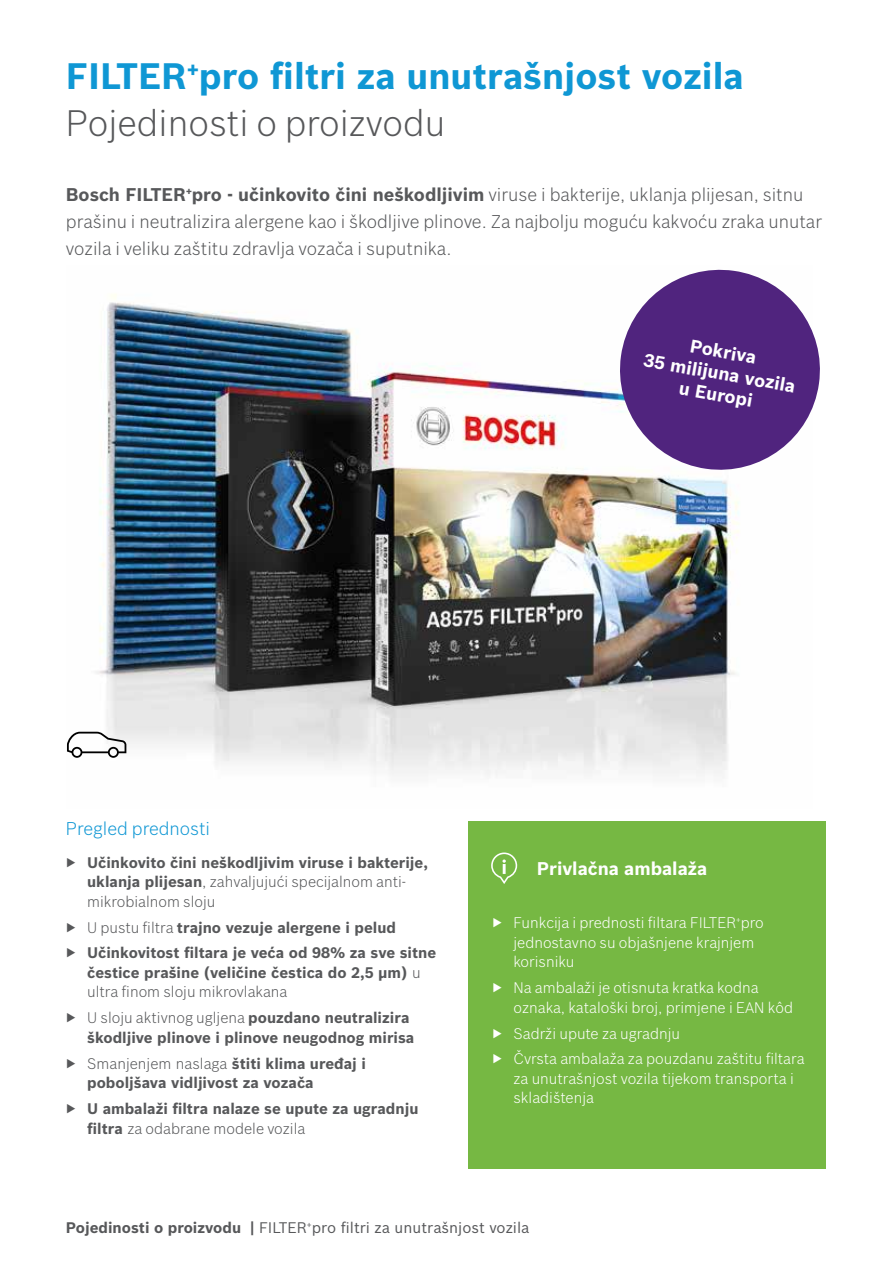
<style>
.page{position:relative;width:893px;height:1263px;background:#fff}
.page>*{position:absolute;margin:0;border:0;box-sizing:border-box;transform-origin:0 0}
.Naslov_1{font:700 36px "Bosch Sans";color:#0f97d4}
.NAslov_1_1{font:300 36px "Bosch Sans";color:#57585a}
.Predgovor{font:300 18px/27px "Bosch Sans";color:#57585a}
.Osnovni_tekst_bijeli{font:700 18px/21.6px "Bosch Sans";color:#fff;text-align:center}
.Naslov_12_pt{font:300 18px "Bosch Sans";color:#0f97d4}
.Osnovni_tekst_nabraj{font:700 15px/19.5px "Bosch Sans";color:#57585a}
.Osnovni_tekst_nabraj-2{font:300 15px/19.5px "Bosch Sans";color:#fff}
.Footer_egida{font:15px "Bosch Sans";color:#57585a}
.s1{font-weight:700}
.s2{font-weight:300}
</style>
<div class="page">
<div style="left:469px;top:821px;width:357px;height:347px;background:#76b843"></div>
<svg style="left:491px;top:852px;width:26px;height:32px"></svg>
<img style="left:78px;top:294px;width:661px;height:481px">
<svg style="left:67px;top:732px;width:59px;height:26px"></svg>
<svg style="left:613px;top:269px;width:207px;height:207px"></svg>
<p class="Naslov_1" style="left:66px;top:49px;width:679px">FILTER<sup>+</sup>pro filtri za unutrašnjost vozila</p>
<p class="NAslov_1_1" style="left:66px;top:97px;width:381px">Pojedinosti o proizvodu</p>
<p class="Predgovor" style="left:66px;top:180px;width:758px"><span class="s1">Bosch FILTER</span><sup>+</sup><span class="s1">pro - učinkovito čini neškodljivim</span> viruse i bakterije, uklanja plijesan, sitnu prašinu i neutralizira alergene kao i škodljive plinove. Za najbolju moguću kakvoću zraka unutar vozila i veliku zaštitu zdravlja vozača i suputnika.</p>
<p class="Osnovni_tekst_bijeli" style="left:650px;top:327px;width:155px;rotate:10deg">Pokriva<br>35 milijuna vozila u Europi</p>
<p class="Naslov_12_pt" style="left:66px;top:816px;width:146px">Pregled prednosti</p>
<p class="Osnovni_tekst_nabraj" style="left:87px;top:851px;width:342px;text-indent:-21px"><span class="s2">▶</span> Učinkovito čini neškodljivim viruse i bakterije, uklanja plijesan<span class="s2">, zahvaljujući specijalnom anti&shy;mikrobialnom sloju</span></p>
<p class="Osnovni_tekst_nabraj" style="left:66px;top:916px;width:332px"><span class="s2">▶ U pustu filtra</span> trajno vezuje alergene i pelud</p>
<p class="Osnovni_tekst_nabraj" style="left:87px;top:942px;width:351px;text-indent:-21px"><span class="s2">▶</span> Učinkovitost filtara je veća od 98% za sve sitne čestice prašine (veličine čestica do 2,5 μm) <span class="s2">u ultra finom sloju mikrovlakana</span></p>
<p class="Osnovni_tekst_nabraj" style="left:87px;top:1007px;width:329px;text-indent:-21px"><span class="s2">▶ U sloju aktivnog ugljena</span> pouzdano neutralizira škodljive plinove i plinove neugodnog mirisa</p>
<p class="Osnovni_tekst_nabraj" style="left:87px;top:1052px;width:280px;text-indent:-21px"><span class="s2">▶ Smanjenjem naslaga</span> štiti klima uređaj i poboljšava vidljivost za vozača</p>
<p class="Osnovni_tekst_nabraj" style="left:87px;top:1098px;width:333px;text-indent:-21px"><span class="s2">▶</span> U ambalaži filtra nalaze se upute za ugradnju filtra <span class="s2">za odabrane modele vozila</span></p>
<p class="Osnovni_tekst_bijeli" style="left:537px;top:857px;width:172px">Privlačna ambalaža</p>
<p class="Osnovni_tekst_nabraj-2" style="left:513px;top:912px;width:252px;text-indent:-21px">▶ Funkcija i prednosti filtara FILTER<sup>+</sup>pro jednostavno su objašnjene krajnjem korisniku</p>
<p class="Osnovni_tekst_nabraj-2" style="left:513px;top:977px;width:281px;text-indent:-21px">▶ Na ambalaži je otisnuta kratka kodna oznaka, kataloški broj, primjene i EAN kôd</p>
<p class="Osnovni_tekst_nabraj-2" style="left:492px;top:1022px;width:189px">▶ Sadrži upute za ugradnju</p>
<p class="Osnovni_tekst_nabraj-2" style="left:513px;top:1048px;width:293px;text-indent:-21px">▶ Čvrsta ambalaža za pouzdanu zaštitu filtara za unutrašnjost vozila tijekom transporta i skladištenja</p>
<p class="Footer_egida" style="left:66px;top:1216px;width:465px"><span class="s1">Pojedinosti o proizvodu |</span> FILTER<sup>+</sup>pro filtri za unutrašnjost vozila</p>
</div>
